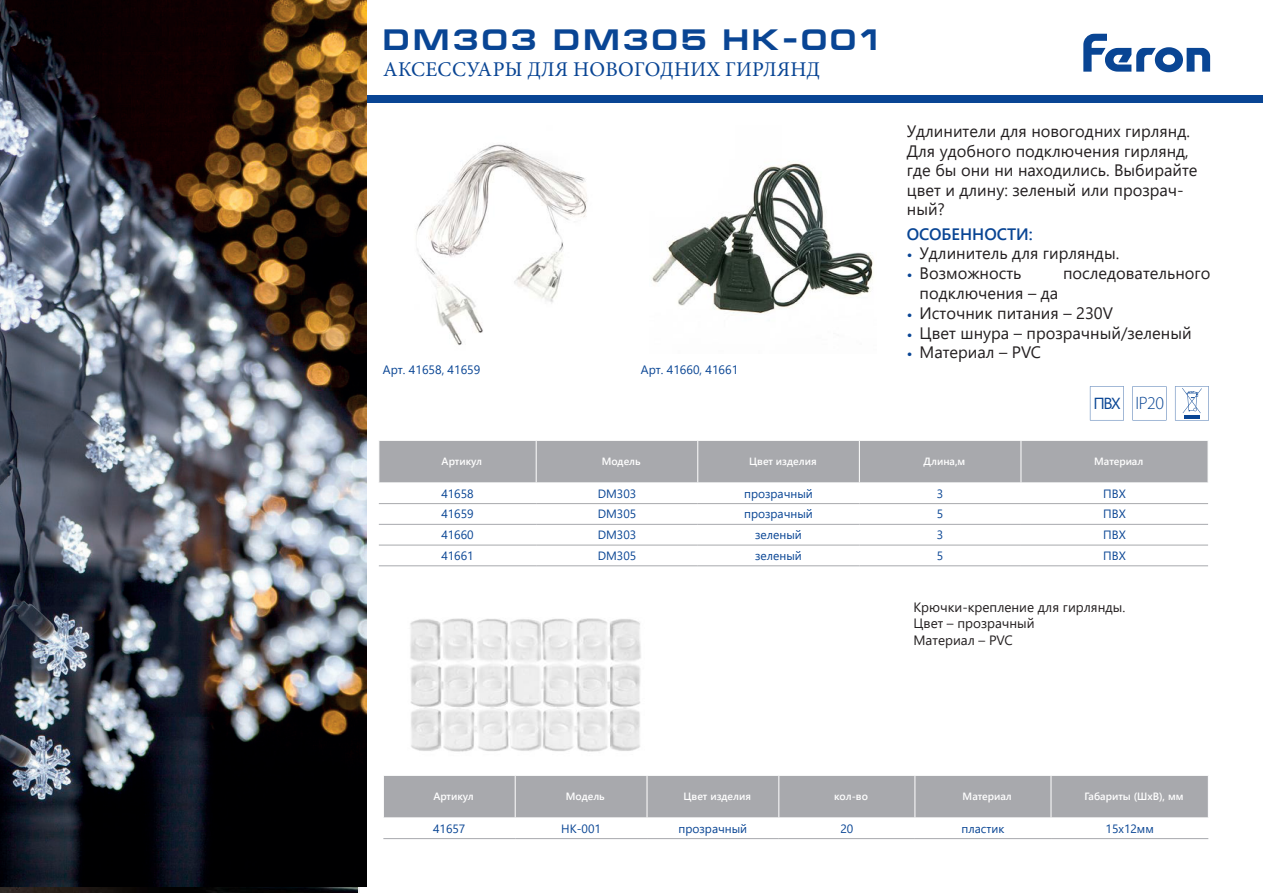
<style>
.page{position:relative;width:1263px;height:893px;background:#fff}
.page>*{position:absolute;margin:0;border:0;box-sizing:border-box;transform-origin:0 0}
.t1{font:700 30px "Europe Ext";letter-spacing:.1em;color:#094594}
.t2{font:21px "Minion Pro";letter-spacing:.01em;color:#094594}
.t3{font:300 18px "Myriad Pro";color:#094594}
.t4{font:16.5px/19.5px "Segoe UI";color:#231f20}
.t5{font:600 16.5px "Segoe UI";color:#094594}
.t6{font:16.05px "Segoe UI";color:#094594}
.t7{font:13.5px "Segoe UI";color:#231f20}
.t8{font:12.15px "Segoe UI";color:#094594}
.t9{font:12px "Segoe UI";color:#094594}
.t10{font:600 10.5px "Segoe UI";color:#fff}
.s1{font-weight:700;font-size:13.5px;color:#094594}
</style>
<div class="page">
<div style="left:349px;top:95px;width:914px;height:7px;background:#094594"></div>
<svg style="left:1083px;top:34px;width:127px;height:38px"></svg>
<svg style="left:1175px;top:386px;width:34px;height:34px"></svg>
<svg style="left:1132px;top:386px;width:34px;height:34px"></svg>
<svg style="left:1090px;top:386px;width:34px;height:34px"></svg>
<div style="left:379px;top:441px;width:829px;height:41px;background:#a8a9ad"></div>
<hr style="left:536px;top:441px;width:1px;height:41px;background:#fff">
<hr style="left:697px;top:441px;width:1px;height:41px;background:#fff">
<hr style="left:859px;top:441px;width:1px;height:41px;background:#fff">
<hr style="left:1020px;top:441px;width:1px;height:41px;background:#fff">
<hr style="left:859px;top:503px;width:162px;height:1px;background:#a8a9ad">
<hr style="left:1021px;top:503px;width:187px;height:1px;background:#a8a9ad">
<hr style="left:859px;top:524px;width:162px;height:1px;background:#a8a9ad">
<hr style="left:1021px;top:524px;width:187px;height:1px;background:#a8a9ad">
<hr style="left:1021px;top:545px;width:187px;height:1px;background:#a8a9ad">
<hr style="left:1021px;top:565px;width:187px;height:1px;background:#a8a9ad">
<hr style="left:536px;top:503px;width:162px;height:1px;background:#a8a9ad">
<hr style="left:536px;top:524px;width:162px;height:1px;background:#a8a9ad">
<hr style="left:536px;top:545px;width:162px;height:1px;background:#a8a9ad">
<hr style="left:859px;top:545px;width:162px;height:1px;background:#a8a9ad">
<hr style="left:698px;top:503px;width:161px;height:1px;background:#a8a9ad">
<hr style="left:698px;top:524px;width:161px;height:1px;background:#a8a9ad">
<hr style="left:379px;top:503px;width:157px;height:1px;background:#a8a9ad">
<hr style="left:379px;top:524px;width:157px;height:1px;background:#a8a9ad">
<hr style="left:379px;top:545px;width:157px;height:1px;background:#a8a9ad">
<hr style="left:698px;top:545px;width:161px;height:1px;background:#a8a9ad">
<hr style="left:379px;top:565px;width:157px;height:1px;background:#a8a9ad">
<hr style="left:536px;top:565px;width:162px;height:1px;background:#a8a9ad">
<hr style="left:698px;top:565px;width:161px;height:1px;background:#a8a9ad">
<hr style="left:859px;top:565px;width:162px;height:1px;background:#a8a9ad">
<img style="left:416px;top:144px;width:171px;height:202px">
<img style="left:652px;top:161px;width:221px;height:153px">
<img style="left:0;top:0;width:367px;height:887px">
<div style="left:384px;top:776px;width:824px;height:41px;background:#a8a9ad"></div>
<hr style="left:515px;top:776px;width:1px;height:41px;background:#fff">
<hr style="left:647px;top:776px;width:1px;height:41px;background:#fff">
<hr style="left:778px;top:776px;width:1px;height:41px;background:#fff">
<hr style="left:914px;top:776px;width:1px;height:41px;background:#fff">
<hr style="left:1051px;top:776px;width:1px;height:41px;background:#fff">
<hr style="left:383px;top:838px;width:132px;height:1px;background:#a8a9ad">
<hr style="left:515px;top:838px;width:132px;height:1px;background:#a8a9ad">
<hr style="left:647px;top:838px;width:132px;height:1px;background:#a8a9ad">
<hr style="left:779px;top:838px;width:136px;height:1px;background:#a8a9ad">
<hr style="left:915px;top:838px;width:136px;height:1px;background:#a8a9ad">
<hr style="left:1051px;top:838px;width:157px;height:1px;background:#a8a9ad">
<img style="left:410px;top:618px;width:231px;height:134px">
<p class="t1" style="left:383px;top:24px;width:503px">DM303 DM305 HK-001</p>
<p class="t2" style="left:383px;top:56px;width:439px">АКСЕССУАРЫ ДЛЯ НОВОГОДНИХ ГИРЛЯНД</p>
<p class="t8" style="left:383px;top:358px;width:99px">Арт. 41658, 41659</p>
<p class="t8" style="left:641px;top:358px;width:99px">Арт. 41660, 41661</p>
<p class="t4" style="left:907px;top:120px;width:285px">Удлинители для новогодних гирлянд.</p>
<p class="t4" style="left:907px;top:140px;width:292px">Для удобного подключения гирлянд, где бы они ни находились. Выбирайте цвет и длину: зеленый или прозрач&shy;ный?</p>
<p class="t5" style="left:907px;top:218px;width:128px">ОСОБЕННОСТИ:</p>
<p class="t4" style="left:907px;top:242px;width:214px"><span class="s1">•</span> Удлинитель для гирлянды.</p>
<p class="t4" style="left:907px;top:262px;width:116px"><span class="s1">•</span> Возможность</p>
<p class="t4" style="left:1063px;top:262px;width:149px">последовательного</p>
<p class="t4" style="left:919px;top:282px;width:140px">подключения – да</p>
<p class="t4" style="left:907px;top:302px;width:208px"><span class="s1">•</span> Источник питания – 230V</p>
<p class="t4" style="left:907px;top:321px;width:286px"><span class="s1">•</span> Цвет шнура – прозрачный/зеленый</p>
<p class="t4" style="left:907px;top:341px;width:136px"><span class="s1">•</span> Материал – PVC</p>
<p class="t6" style="left:1093px;top:388px;width:29px">ПВХ</p>
<p class="t3" style="left:1135px;top:393px;width:30px">IP20</p>
<p class="t10" style="left:442px;top:452px;width:42px">Артикул</p>
<p class="t10" style="left:602px;top:452px;width:40px">Модель</p>
<p class="t10" style="left:749px;top:452px;width:69px">Цвет изделия</p>
<p class="t10" style="left:923px;top:452px;width:43px">Длина,м</p>
<p class="t10" style="left:1094px;top:452px;width:51px">Материал</p>
<p class="t9" style="left:441px;top:482px;width:34px">41658</p>
<p class="t9" style="left:598px;top:482px;width:40px">DM303</p>
<p class="t9" style="left:744px;top:482px;width:70px">прозрачный</p>
<p class="t9" style="left:937px;top:482px;width:8px">3</p>
<p class="t9" style="left:1103px;top:482px;width:24px">ПВХ</p>
<p class="t9" style="left:441px;top:503px;width:34px">41659</p>
<p class="t9" style="left:598px;top:503px;width:40px">DM305</p>
<p class="t9" style="left:744px;top:503px;width:70px">прозрачный</p>
<p class="t9" style="left:937px;top:503px;width:8px">5</p>
<p class="t9" style="left:1103px;top:503px;width:24px">ПВХ</p>
<p class="t9" style="left:441px;top:523px;width:34px">41660</p>
<p class="t9" style="left:598px;top:523px;width:40px">DM303</p>
<p class="t9" style="left:755px;top:523px;width:48px">зеленый</p>
<p class="t9" style="left:937px;top:523px;width:8px">3</p>
<p class="t9" style="left:1103px;top:523px;width:24px">ПВХ</p>
<p class="t9" style="left:441px;top:544px;width:34px">41661</p>
<p class="t9" style="left:598px;top:544px;width:40px">DM305</p>
<p class="t9" style="left:755px;top:544px;width:48px">зеленый</p>
<p class="t9" style="left:937px;top:544px;width:8px">5</p>
<p class="t9" style="left:1103px;top:544px;width:24px">ПВХ</p>
<p class="t7" style="left:913px;top:595px;width:213px">Крючки-крепление для гирлянды.</p>
<p class="t7" style="left:913px;top:611px;width:123px">Цвет – прозрачный</p>
<p class="t7" style="left:913px;top:627px;width:101px">Материал – PVC</p>
<p class="t10" style="left:433px;top:787px;width:42px">Артикул</p>
<p class="t10" style="left:566px;top:787px;width:40px">Модель</p>
<p class="t10" style="left:683px;top:787px;width:69px">Цвет изделия</p>
<p class="t10" style="left:834px;top:787px;width:35px">кол-во</p>
<p class="t10" style="left:963px;top:787px;width:51px">Материал</p>
<p class="t10" style="left:1084px;top:787px;width:101px">Габариты (ШхВ), мм</p>
<p class="t9" style="left:433px;top:817px;width:34px">41657</p>
<p class="t9" style="left:561px;top:817px;width:41px">HK-001</p>
<p class="t9" style="left:678px;top:817px;width:70px">прозрачный</p>
<p class="t9" style="left:840px;top:817px;width:14px">20</p>
<p class="t9" style="left:961px;top:817px;width:44px">пластик</p>
<p class="t9" style="left:1105px;top:817px;width:50px">15x12мм</p>
</div>
